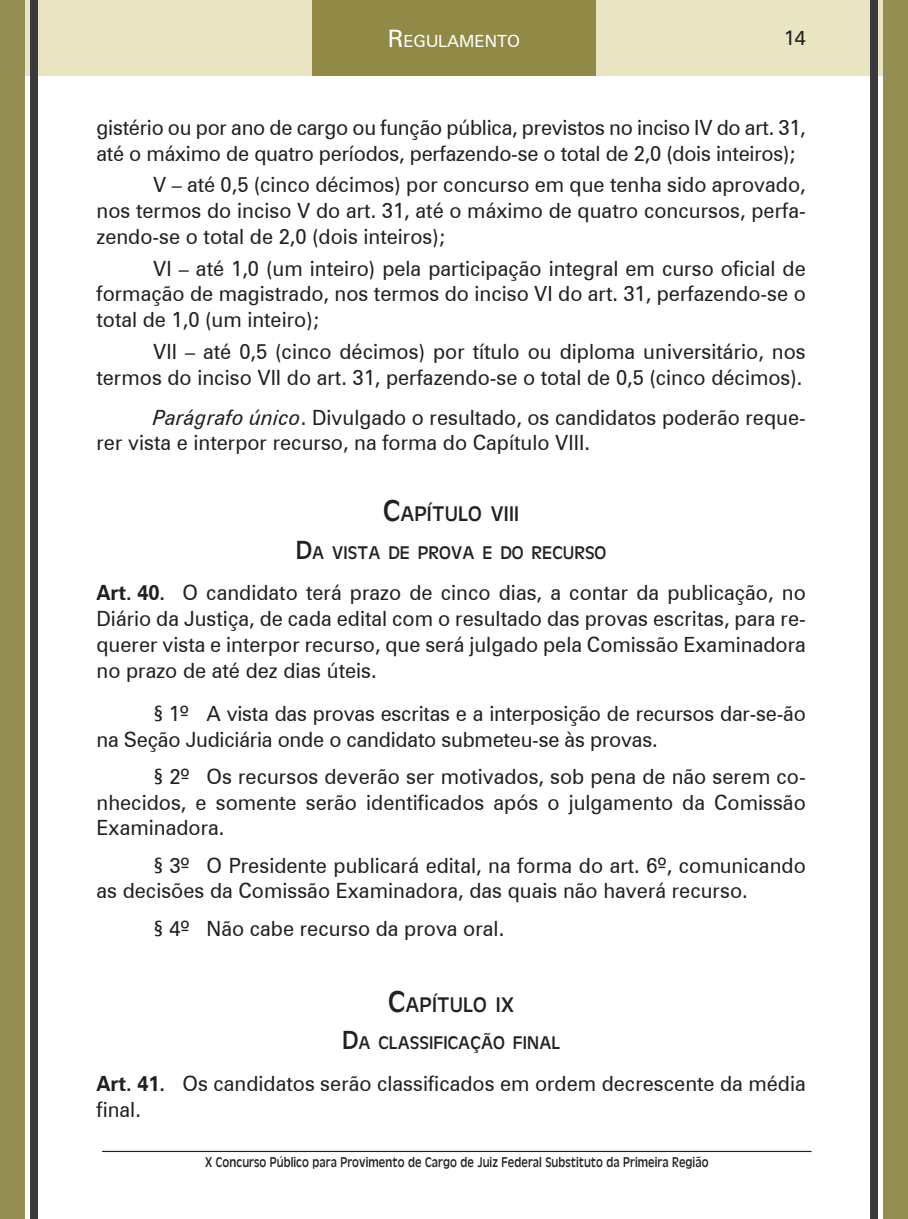
<style>
.page{position:relative;width:908px;height:1219px;background:#fff}
.page>*{position:absolute;margin:0;border:0;box-sizing:border-box;transform-origin:0 0}
.t1{font:21px/25.8px "Zurich BT";color:#212125;scale:.96 1}
.t2{font:21px "Antique";color:#212125}
.t3{font:20px "Zurich BT";color:#212125}
.t4{font:18.2px "Antique";color:#212125}
.t5{font:16.8px "Zurich BT";color:#fff}
.t6{font:14px "Antique Condensed";color:#212125}
.s1{font-size:24px}
.s2{font-style:italic}
.s3{font-size:30px}
.s4{font-size:26px}
.s5{font-weight:700}
</style>
<div class="page">
<div style="left:0;top:0;width:907px;height:76px;background:#e9e5c2"></div>
<hr style="left:102px;top:1151px;width:709px;height:1px;background:#212125">
<div style="left:312px;top:0;width:283px;height:76px;background:#918946"></div>
<div style="left:30px;top:0;width:7px;height:1219px;background:#3b3a3d"></div>
<div style="left:0;top:0;width:24px;height:1219px;background:#958e52"></div>
<div style="left:870px;top:0;width:7px;height:1219px;background:#3b3a3d"></div>
<div style="left:883px;top:0;width:24px;height:1219px;background:#958e52"></div>
<p class="t5" style="left:387px;top:31px;width:134px"><span class="s1">R</span>EGULAMENTO</p>
<p class="t3" style="left:783px;top:26px;width:24px">14</p>
<p class="t1" style="left:96px;top:114px;width:740px">gistério ou por ano de cargo ou função pública, previstos no inciso IV do art. 31, até o máximo de quatro períodos, perfazendo-se o total de 2,0 (dois inteiros);</p>
<p class="t1" style="left:96px;top:172px;width:740px;text-align:justify;text-indent:57px">V – até 0,5 (cinco décimos) por concurso em que tenha sido aprovado, nos termos do inciso V do art. 31, até o máximo de quatro concursos, perfa&shy;zendo-se o total de 2,0 (dois inteiros);</p>
<p class="t1" style="left:96px;top:255px;width:740px;text-align:justify;text-indent:57px">VI – até 1,0 (um inteiro) pela participação integral em curso oficial de formação de magistrado, nos termos do inciso VI do art. 31, perfazendo-se o total de 1,0 (um inteiro);</p>
<p class="t1" style="left:96px;top:338px;width:740px;text-align:right">VII – até 0,5 (cinco décimos) por título ou diploma universitário, nos termos do inciso VII do art. 31, perfazendo-se o total de 0,5 (cinco décimos).</p>
<p class="t1" style="left:96px;top:404px;width:740px;text-indent:57px"><span class="s2">Parágrafo único</span>. Divulgado o resultado, os candidatos poderão reque&shy;rer vista e interpor recurso, na forma do Capítulo VIII.</p>
<p class="t2" style="left:383px;top:501px;width:137px"><span class="s3">C</span>APÍTULO VIII</p>
<p class="t4" style="left:295px;top:542px;width:312px"><span class="s4">D</span>A VISTA DE PROVA E DO RECURSO</p>
<p class="t1" style="left:96px;top:580px;width:740px;text-align:justify"><span class="s5">Art. 40.</span> O candidato terá prazo de cinco dias, a contar da publicação, no Diário da Justiça, de cada edital com o resultado das provas escritas, para re&shy;querer vista e interpor recurso, que será julgado pela Comissão Examinadora no prazo de até dez dias úteis.</p>
<p class="t1" style="left:96px;top:700px;width:740px;text-indent:57px">§ 1º A vista das provas escritas e a interposição de recursos dar-se-ão na Seção Judiciária onde o candidato submeteu-se às provas.</p>
<p class="t1" style="left:96px;top:763px;width:740px;text-align:justify;text-indent:57px">§ 2º Os recursos deverão ser motivados, sob pena de não serem co&shy;nhecidos, e somente serão identificados após o julgamento da Comissão Examinadora.</p>
<p class="t1" style="left:96px;top:852px;width:740px;text-indent:57px">§ 3º O Presidente publicará edital, na forma do art. 6º, comunicando as decisões da Comissão Examinadora, das quais não haverá recurso.</p>
<p class="t1" style="left:153px;top:915px;width:367px">§ 4º Não cabe recurso da prova oral.</p>
<p class="t2" style="left:388px;top:992px;width:127px"><span class="s3">C</span>APÍTULO IX</p>
<p class="t4" style="left:342px;top:1032px;width:220px"><span class="s4">D</span>A CLASSIFICAÇÃO FINAL</p>
<p class="t1" style="left:96px;top:1070px;width:740px"><span class="s5">Art. 41.</span> Os candidatos serão classificados em ordem decrescente da média final.</p>
<p class="t6" style="left:205px;top:1154px;width:504px">X Concurso Público para Provimento de Cargo de Juiz Federal Substituto da Primeira Região</p>
</div>
